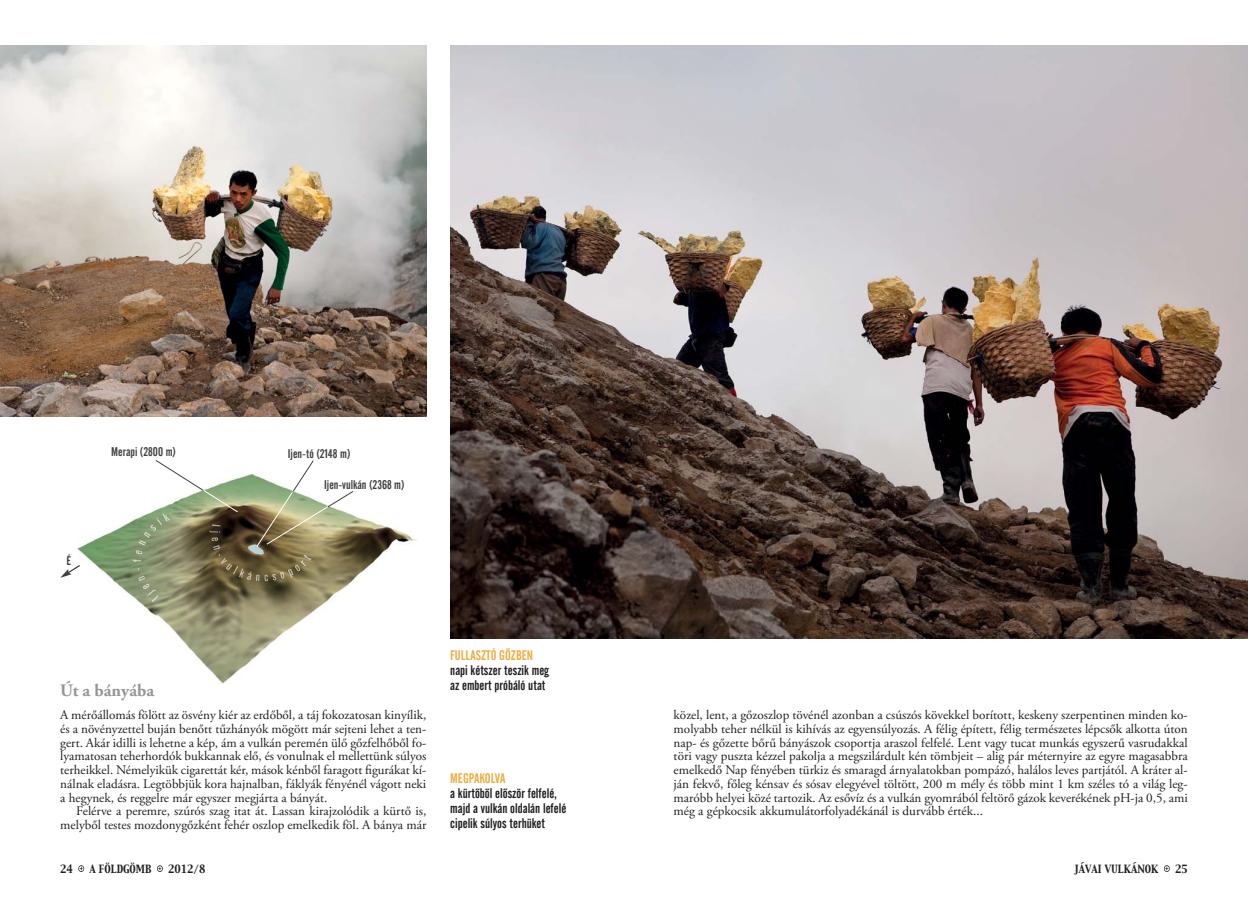
<style>
.page{position:relative;width:1248px;height:904px;background:#fff}
.page>*{position:absolute;margin:0;border:0;box-sizing:border-box;transform-origin:0 0}
.t1{font:700 17.5px "Adobe Garamond Pro";color:#939598}
.t2{font:13.75px/15px "Alternate Gothic 2 HU Normal";color:#231f20}
.t3{font:13.75px "Alternate Gothic 2 HU Normal";color:#efac41}
.t4{font:13.12px/13.8px "Adobe Garamond Pro";color:#231f20;text-align:justify}
.t5{font:12.5px "Alternate Gothic 2 HU Normal";color:#404041}
.t6{font:10px "Capitals";color:#231f20;scale:.95 1}
</style>
<div class="page">
<img style="left:77px;top:474px;width:340px;height:210px">
<svg style="left:60px;top:564px;width:21px;height:14px"></svg>
<svg style="left:1163px;top:865px;width:6px;height:7px"></svg>
<svg style="left:157px;top:865px;width:6px;height:7px"></svg>
<svg style="left:78px;top:865px;width:6px;height:7px"></svg>
<img style="left:450px;top:45px;width:797px;height:593px">
<img style="left:0;top:45px;width:426px;height:371px">
<svg style="left:256px;top:460px;width:98px;height:87px"></svg>
<svg style="left:155px;top:460px;width:83px;height:53px"></svg>
<img style="left:132px;top:513px;width:38px;height:89px">
<img style="left:209px;top:524px;width:67px;height:57px">
<p class="t5" style="left:67px;top:556px;width:6px">É</p>
<p class="t5" style="left:111px;top:447px;width:66px">Merapi (2800 m)</p>
<p class="t5" style="left:288px;top:449px;width:64px">Ijen-tó (2148 m)</p>
<p class="t5" style="left:324px;top:480px;width:82px">Ijen-vulkán (2368 m)</p>
<h1 class="t1" style="left:60px;top:683px;width:95px">Út a bányába</h1>
<p class="t4" style="left:60px;top:709px;width:367px">A mérőállomás fölött az ösvény kiér az erdőből, a táj fokozatosan kinyílik, és a növényzettel buján benőtt tűzhányók mögött már sejteni lehet a ten&shy;gert. Akár idilli is lehetne a kép, ám a vulkán peremén ülő gőzfelhőből fo&shy;lyamatosan teherhordók bukkannak elő, és vonulnak el mellettünk súlyos terheikkel. Némelyikük cigarettát kér, mások kénből faragott figurákat kí&shy;nálnak eladásra. Legtöbbjük kora hajnalban, fáklyák fényénél vágott neki a hegynek, és reggelre már egyszer megjárta a bányát.</p>
<p class="t4" style="left:60px;top:805px;width:367px;text-align:right">Felérve a peremre, szúrós szag itat át. Lassan kirajzolódik a kürtő is, melyből testes mozdonygőzként fehér oszlop emelkedik föl. A bánya már</p>
<p class="t3" style="left:450px;top:650px;width:84px">FULLASZTÓ GÔZBEN</p>
<p class="t2" style="left:450px;top:664px;width:100px">napi kétszer teszik meg az embert próbáló utat</p>
<p class="t3" style="left:450px;top:773px;width:57px">MEGPAKOLVA</p>
<p class="t2" style="left:450px;top:787px;width:117px">a kürtôbôl elôször felfelé, majd a vulkán oldalán lefelé cipelik súlyos terhüket</p>
<p class="t4" style="left:673px;top:709px;width:515px">közel, lent, a gőzoszlop tövénél azonban a csúszós kövekkel borított, keskeny szerpentinen minden ko&shy;molyabb teher nélkül is kihívás az egyensúlyozás. A félig épített, félig természetes lépcsők alkotta úton nap- és gőzette bőrű bányászok csoportja araszol felfelé. Lent vagy tucat munkás egyszerű vasrudakkal töri vagy puszta kézzel pakolja a megszilárdult kén tömbjeit – alig pár méternyire az egyre magasabbra emelkedő Nap fényében türkiz és smaragd árnyalatokban pompázó, halálos leves partjától. A kráter al&shy;ján fekvő, főleg kénsav és sósav elegyével töltött, 200 m mély és több mint 1 km széles tó a világ leg&shy;maróbb helyei közé tartozik. Az esővíz és a vulkán gyomrából feltörő gázok keverékének pH-ja 0,5, ami még a gépkocsik akkumulátorfolyadékánál is durvább érték...</p>
<p class="t6" style="left:60px;top:863px;width:15px">24</p>
<p class="t6" style="left:89px;top:863px;width:67px">A FÖLDGÖMB</p>
<p class="t6" style="left:168px;top:863px;width:41px">2012/8</p>
<p class="t6" style="left:1073px;top:863px;width:90px">JÁVAI VULKÁNOK</p>
<p class="t6" style="left:1174px;top:863px;width:15px">25</p>
</div>
